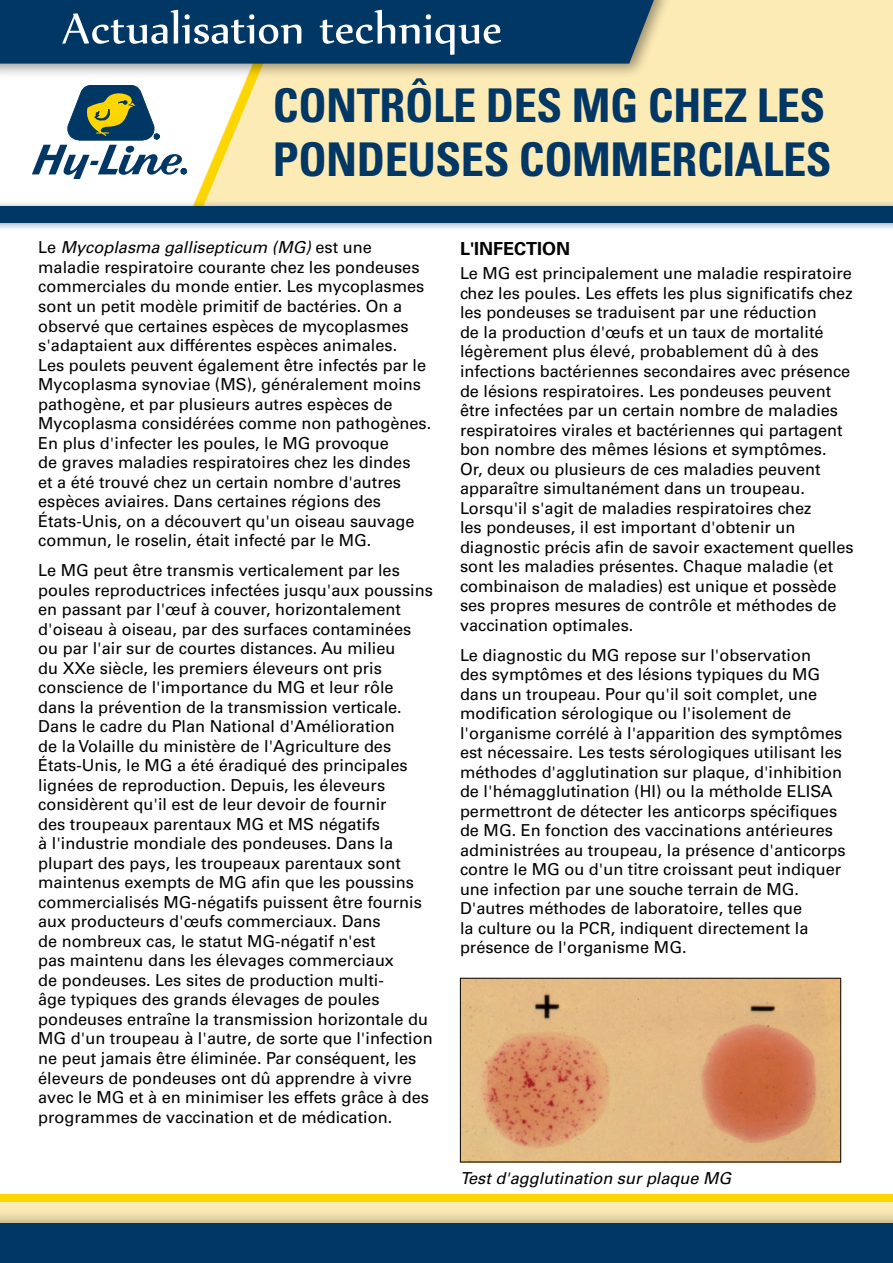
<style>
.page{position:relative;width:893px;height:1263px;background:#fff}
.page>*{position:absolute;margin:0;border:0;box-sizing:border-box;transform-origin:0 0}
.t1{font:51px "Nyala";color:#fff}
.t2{font:700 condensed 46.5px/54px "Univers LT Std";letter-spacing:-.01em;color:#003764}
.t3{font:700 18px "Univers LT Std";color:#000}
.t4{font:16.5px/19.5px "Univers LT Std";color:#000}
.t5{font:italic 16.5px "Univers LT Std";color:#000}
.s1{font-style:italic}
</style>
<div class="page">
<div style="left:0;top:1194px;width:893px;height:69px;background:#fdebb6"></div>
<div style="left:0;top:1194px;width:893px;height:8px;background:#fdd600"></div>
<div style="left:0;top:1207px;width:893px;height:56px;background:#000;opacity:.4"></div>
<div style="left:0;top:1223px;width:893px;height:40px;background:#003764"></div>
<div style="left:183px;top:0;width:710px;height:214px;background:#fdebb6"></div>
<div style="left:0;top:200px;width:893px;height:32px;background:#003764;opacity:.5"></div>
<div style="left:0;top:206px;width:893px;height:16px;background:#003764"></div>
<div style="left:0;top:0;width:673px;height:79px;background:#000;opacity:.4"></div>
<svg style="left:0;top:0;width:658px;height:206px"></svg>
<img style="left:462px;top:980px;width:377px;height:180px">
<div style="left:460px;top:978px;width:381px;height:184px;border:1px solid #000"></div>
<h1 class="t1" style="left:62px;top:-2px;width:442px">Actualisation technique</h1>
<h2 class="t2" style="left:273px;top:78px;width:560px">CONTRÔLE DES MG CHEZ LES<br>PONDEUSES COMMERCIALES</h2>
<p class="t4" style="left:38px;top:238px;width:394px">Le <span class="s1">Mycoplasma gallisepticum (MG)</span> est une maladie respiratoire courante chez les pondeuses commerciales du monde entier. Les mycoplasmes sont un petit modèle primitif de bactéries. On a observé que certaines espèces de mycoplasmes s'adaptaient aux différentes espèces animales.<br>Les poulets peuvent également être infectés par le Mycoplasma synoviae (MS), généralement moins pathogène, et par plusieurs autres espèces de Mycoplasma considérées comme non pathogènes.<br>En plus d'infecter les poules, le MG provoque<br>de graves maladies respiratoires chez les dindes<br>et a été trouvé chez un certain nombre d'autres espèces aviaires. Dans certaines régions des États-Unis, on a découvert qu'un oiseau sauvage commun, le roselin, était infecté par le MG.</p>
<p class="t4" style="left:38px;top:561px;width:396px">Le MG peut être transmis verticalement par les poules reproductrices infectées jusqu'aux poussins en passant par l'œuf à couver, horizontalement d'oiseau à oiseau, par des surfaces contaminées ou par l'air sur de courtes distances. Au milieu<br>du XXe siècle, les premiers éleveurs ont pris conscience de l'importance du MG et leur rôle dans la prévention de la transmission verticale.<br>Dans le cadre du Plan National d'Amélioration<br>de la Volaille du ministère de l'Agriculture des États-Unis, le MG a été éradiqué des principales lignées de reproduction. Depuis, les éleveurs considèrent qu'il est de leur devoir de fournir<br>des troupeaux parentaux MG et MS négatifs<br>à l'industrie mondiale des pondeuses. Dans la plupart des pays, les troupeaux parentaux sont maintenus exempts de MG afin que les poussins commercialisés MG-négatifs puissent être fournis aux producteurs d'œufs commerciaux. Dans<br>de nombreux cas, le statut MG-négatif n'est<br>pas maintenu dans les élevages commerciaux<br>de pondeuses. Les sites de production multi-<br>âge typiques des grands élevages de poules pondeuses entraîne la transmission horizontale du MG d'un troupeau à l'autre, de sorte que l'infection ne peut jamais être éliminée. Par conséquent, les éleveurs de pondeuses ont dû apprendre à vivre avec le MG et à en minimiser les effets grâce à des programmes de vaccination et de médication.</p>
<p class="t3" style="left:460px;top:238px;width:112px">L'INFECTION</p>
<p class="t4" style="left:460px;top:264px;width:395px">Le MG est principalement une maladie respiratoire chez les poules. Les effets les plus significatifs chez les pondeuses se traduisent par une réduction<br>de la production d'œufs et un taux de mortalité légèrement plus élevé, probablement dû à des infections bactériennes secondaires avec présence de lésions respiratoires. Les pondeuses peuvent être infectées par un certain nombre de maladies respiratoires virales et bactériennes qui partagent bon nombre des mêmes lésions et symptômes.<br>Or, deux ou plusieurs de ces maladies peuvent apparaître simultanément dans un troupeau.<br>Lorsqu'il s'agit de maladies respiratoires chez<br>les pondeuses, il est important d'obtenir un diagnostic précis afin de savoir exactement quelles sont les maladies présentes. Chaque maladie (et combinaison de maladies) est unique et possède ses propres mesures de contrôle et méthodes de vaccination optimales.</p>
<p class="t4" style="left:460px;top:645px;width:387px">Le diagnostic du MG repose sur l'observation<br>des symptômes et des lésions typiques du MG dans un troupeau. Pour qu'il soit complet, une modification sérologique ou l'isolement de l'organisme corrélé à l'apparition des symptômes est nécessaire. Les tests sérologiques utilisant les méthodes d'agglutination sur plaque, d'inhibition de l'hémagglutination (HI) ou la métholde ELISA permettront de détecter les anticorps spécifiques de MG. En fonction des vaccinations antérieures administrées au troupeau, la présence d'anticorps contre le MG ou d'un titre croissant peut indiquer une infection par une souche terrain de MG.<br>D'autres méthodes de laboratoire, telles que<br>la culture ou la PCR, indiquent directement la présence de l'organisme MG.</p>
<p class="t5" style="left:460px;top:1168px;width:273px">Test d'agglutination sur plaque MG</p>
</div>
